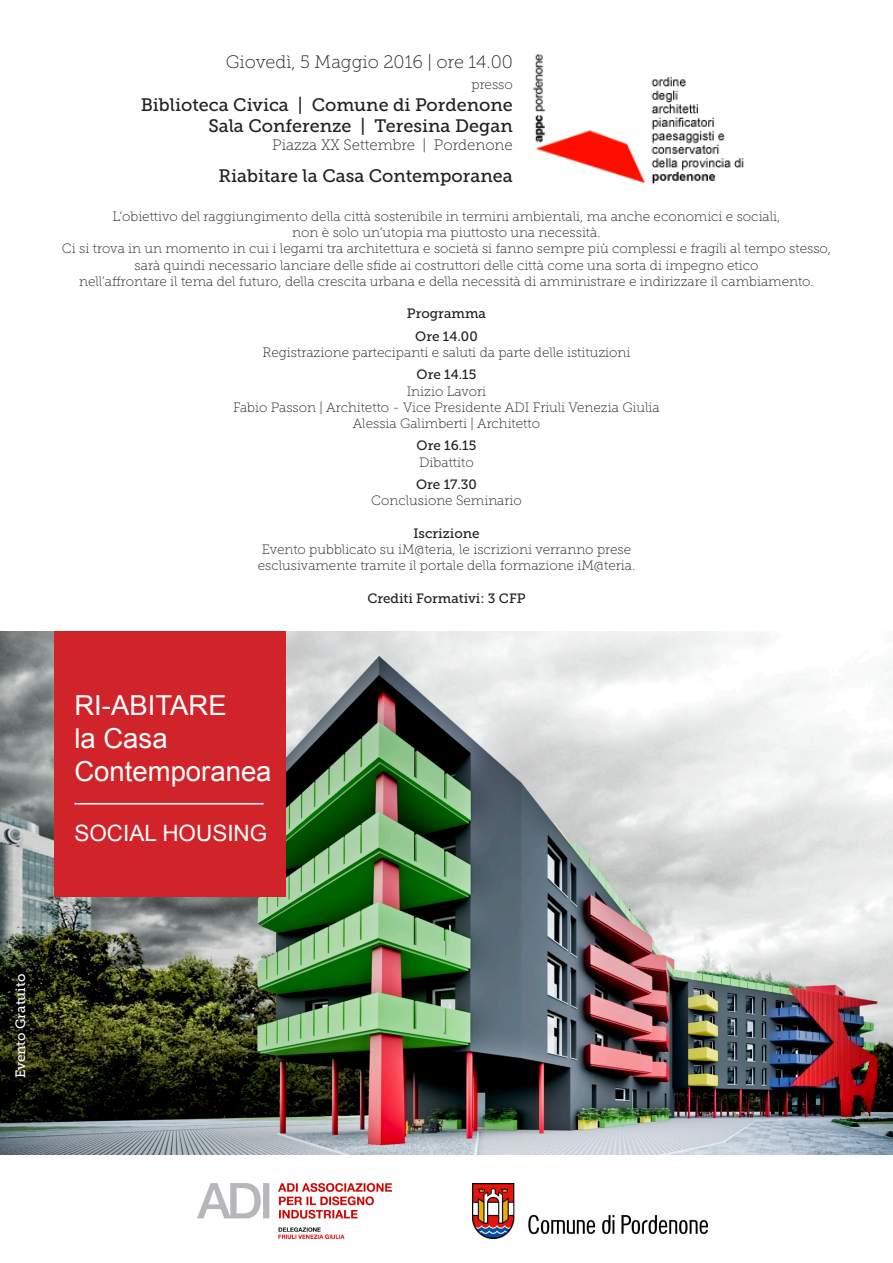
<style>
.page{position:relative;width:893px;height:1263px;background:#fff}
.page>*{position:absolute;margin:0;border:0;box-sizing:border-box;transform-origin:0 0}
.t1{font:27.45px "Arial";color:#fff}
.t2{font:22.5px "Arial";color:#fff}
.t3{font:18px "Museo Slab 500";color:#231f20}
.t4{font:18px "Museo Slab 100";color:#231f20}
.t5{font:15px "Museo Slab 100";color:#231f20}
.t6{font:13.5px/16.2px "Museo Slab 100";color:#231f20;text-align:center}
.t7{font:13.5px "Museo Slab 500";color:#231f20}
.t8{font:13.5px "Museo Slab 500";color:#fff}
</style>
<div class="page">
<img style="left:198px;top:1182px;width:194px;height:58px">
<img style="left:472px;top:1183px;width:236px;height:55px">
<img style="left:0;top:631px;width:893px;height:523px">
<div style="left:54px;top:631px;width:232px;height:266px;background:#d1232a"></div>
<hr style="left:74px;top:803px;width:190px;height:1px;background:#fff">
<img style="left:532px;top:53px;width:212px;height:132px">
<p class="t4" style="left:226px;top:52px;width:288px">Giovedì, 5 Maggio 2016 | ore 14.00</p>
<p class="t6" style="left:471px;top:76px;width:43px">presso</p>
<p class="t3" style="left:141px;top:94px;width:373px">Biblioteca Civica | Comune di Pordenone</p>
<p class="t3" style="left:208px;top:116px;width:306px">Sala Conferenze | Teresina Degan</p>
<p class="t5" style="left:272px;top:137px;width:242px">Piazza XX Settembre | Pordenone</p>
<p class="t3" style="left:218px;top:166px;width:296px">Riabitare la Casa Contemporanea</p>
<p class="t6" style="left:113px;top:208px;width:669px">L’obiettivo del raggiungimento della città sostenibile in termini ambientali, ma anche economici e sociali,</p>
<p class="t6" style="left:292px;top:224px;width:310px">non è solo un’utopia ma piuttosto una necessità.</p>
<p class="t6" style="left:62px;top:241px;width:771px">Ci si trova in un momento in cui i legami tra architettura e società si fanno sempre più complessi e fragili al tempo stesso, sarà quindi necessario lanciare delle sfide ai costruttori delle città come una sorta di impegno etico</p>
<p class="t6" style="left:79px;top:273px;width:736px">nell’affrontare il tema del futuro, della crescita urbana e della necessità di amministrare e indirizzare il cambiamento.</p>
<p class="t7" style="left:407px;top:306px;width:81px">Programma</p>
<p class="t7" style="left:415px;top:328px;width:64px">Ore 14.00</p>
<p class="t6" style="left:263px;top:344px;width:369px">Registrazione partecipanti e saluti da parte delle istituzioni</p>
<p class="t7" style="left:417px;top:367px;width:61px">Ore 14.15</p>
<p class="t6" style="left:407px;top:383px;width:81px">Inizio Lavori</p>
<p class="t6" style="left:233px;top:399px;width:428px">Fabio Passon | Architetto - Vice Presidente ADI Friuli Venezia Giulia</p>
<p class="t6" style="left:353px;top:415px;width:189px">Alessia Galimberti | Architetto</p>
<p class="t7" style="left:417px;top:438px;width:61px">Ore 16.15</p>
<p class="t6" style="left:419px;top:454px;width:56px">Dibattito</p>
<p class="t7" style="left:416px;top:477px;width:62px">Ore 17.30</p>
<p class="t6" style="left:371px;top:493px;width:152px">Conclusione Seminario</p>
<p class="t7" style="left:413px;top:525px;width:68px">Iscrizione</p>
<p class="t6" style="left:262px;top:541px;width:371px">Evento pubblicato su iM@teria, le iscrizioni verranno prese</p>
<p class="t6" style="left:258px;top:557px;width:379px">esclusivamente tramite il portale della formazione iM@teria.</p>
<p class="t7" style="left:367px;top:590px;width:160px">Crediti Formativi: 3 CFP</p>
<p class="t1" style="left:74px;top:688px;width:154px">RI-ABITARE</p>
<p class="t1" style="left:74px;top:721px;width:95px">la Casa</p>
<p class="t1" style="left:74px;top:754px;width:199px">Contemporanea</p>
<p class="t2" style="left:74px;top:819px;width:194px">SOCIAL HOUSING</p>
<p class="t8" style="left:13px;top:1078px;width:106px;rotate:-90deg">Evento Gratuito</p>
</div>
